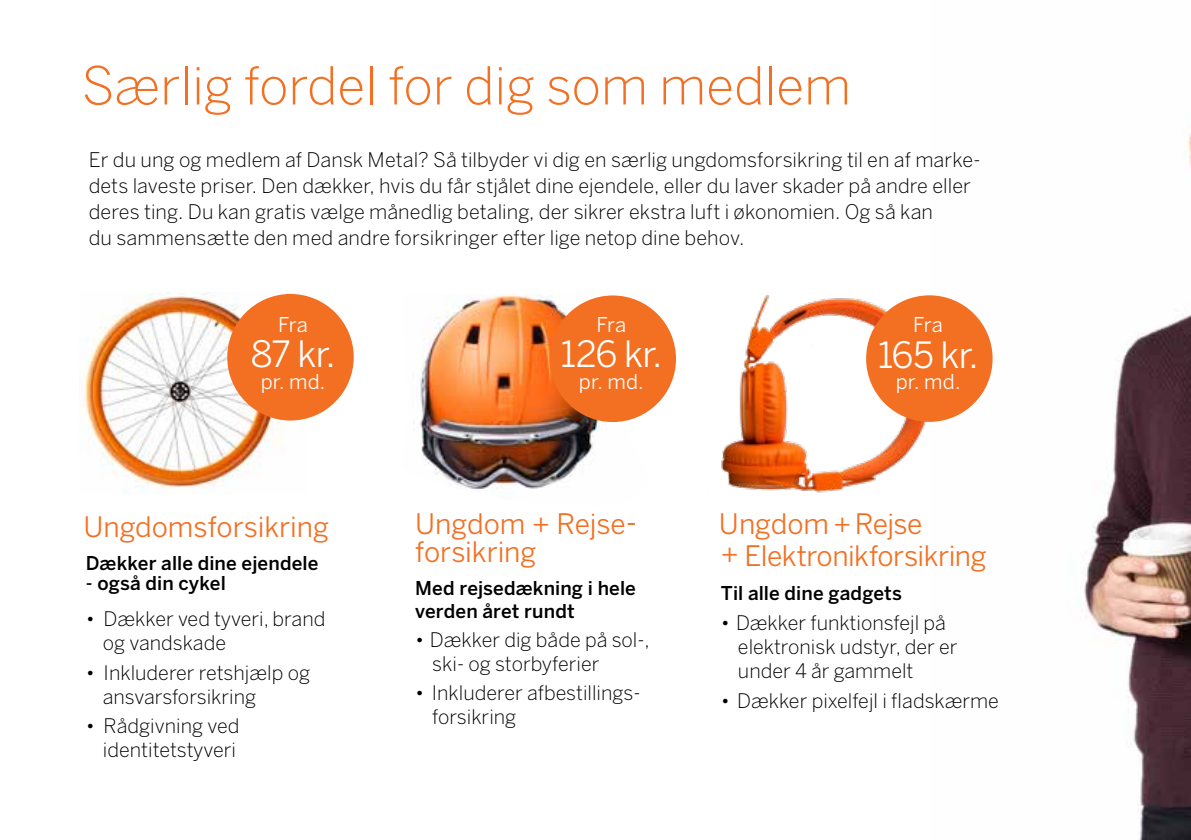
<style>
.page{position:relative;width:1191px;height:840px;background:#fff}
.page>*{position:absolute;margin:0;border:0;box-sizing:border-box;transform-origin:0 0}
.t1{font:300 51.8px "Benton Sans";color:#f36f21}
.t2{font:36px "Benton Sans";letter-spacing:-.025em;color:#fff}
.t3{font:28px/27.8px "Benton Sans";letter-spacing:-.005em;color:#f36f21}
.t4{font:20.2px "Benton Sans";letter-spacing:.005em;color:#fff}
.t5{font:300 20px/26px "Benton Sans";letter-spacing:.005em;color:#000}
.t6{font:300 19.8px/24px "Benton Sans";color:#000}
.t7{font:500 19px/22.8px "Benton Sans";letter-spacing:.005em;color:#000}
</style>
<div class="page">
<img style="left:941px;top:133px;width:250px;height:706px">
<img style="left:420px;top:294px;width:230px;height:197px">
<div style="left:549px;top:295px;width:127px;height:127px;background:#f36f21;border-radius:50%"></div>
<img style="left:79px;top:292px;width:227px;height:201px">
<div style="left:227px;top:294px;width:127px;height:126px;background:#f36f21;border-radius:50%"></div>
<img style="left:721px;top:295px;width:220px;height:198px">
<div style="left:866px;top:295px;width:126px;height:126px;background:#f36f21;border-radius:50%"></div>
<h1 class="t1" style="left:81px;top:55px;width:771px">Særlig fordel for dig som medlem</h1>
<p class="t5" style="left:89px;top:146px;width:893px">Er du ung og medlem af Dansk Metal? Så tilbyder vi dig en særlig ungdomsforsikring til en af marke&shy;dets laveste priser. Den dækker, hvis du får stjålet dine ejendele, eller du laver skader på andre eller deres ting. Du kan gratis vælge månedlig betaling, der sikrer ekstra luft i økonomien. Og så kan<br>du sammensætte den med andre forsikringer efter lige netop dine behov.</p>
<p class="t4" style="left:278px;top:312px;width:31px">Fra</p>
<h2 class="t2" style="left:251px;top:332px;width:86px">87 kr.</h2>
<p class="t4" style="left:261px;top:369px;width:66px">pr. md.</p>
<h3 class="t3" style="left:83px;top:512px;width:247px">Ungdomsforsikring</h3>
<p class="t7" style="left:86px;top:550px;width:234px">Dækker alle dine ejendele</p>
<p class="t7" style="left:86px;top:571px;width:141px">- også din cykel</p>
<p class="t6" style="left:103px;top:606px;width:224px;text-indent:-17px">• Dækker ved tyveri, brand og vandskade</p>
<p class="t6" style="left:103px;top:659px;width:209px;text-indent:-17px">• Inkluderer retshjælp og ansvarsforsikring</p>
<p class="t6" style="left:86px;top:713px;width:155px;text-align:right">• Rådgivning ved identitetstyveri</p>
<p class="t4" style="left:596px;top:312px;width:31px">Fra</p>
<h2 class="t2" style="left:560px;top:332px;width:103px">126 kr.</h2>
<p class="t4" style="left:579px;top:369px;width:66px">pr. md.</p>
<h3 class="t3" style="left:415px;top:509px;width:223px">Ungdom + Rejse&shy;forsikring</h3>
<p class="t7" style="left:415px;top:576px;width:222px">Med rejsedækning i hele verden året rundt</p>
<p class="t6" style="left:432px;top:627px;width:219px;text-indent:-17px">• Dækker dig både på sol-, ski- og storbyferier</p>
<p class="t6" style="left:432px;top:680px;width:210px;text-indent:-17px">• Inkluderer afbestillings&shy;forsikring</p>
<p class="t4" style="left:913px;top:313px;width:31px">Fra</p>
<h2 class="t2" style="left:877px;top:333px;width:102px">165 kr.</h2>
<p class="t4" style="left:895px;top:370px;width:66px">pr. md.</p>
<h3 class="t3" style="left:719px;top:507px;width:269px;line-height:31.8px">Ungdom + Rejse<br>+ Elektronikforsikring</h3>
<p class="t7" style="left:721px;top:581px;width:183px">Til alle dine gadgets</p>
<p class="t6" style="left:738px;top:610px;width:221px;text-indent:-17px">• Dækker funktionsfejl på elektronisk udstyr, der er under 4 år gammelt</p>
<p class="t6" style="left:721px;top:687px;width:280px">• Dækker pixelfejl i fladskærme</p>
</div>
